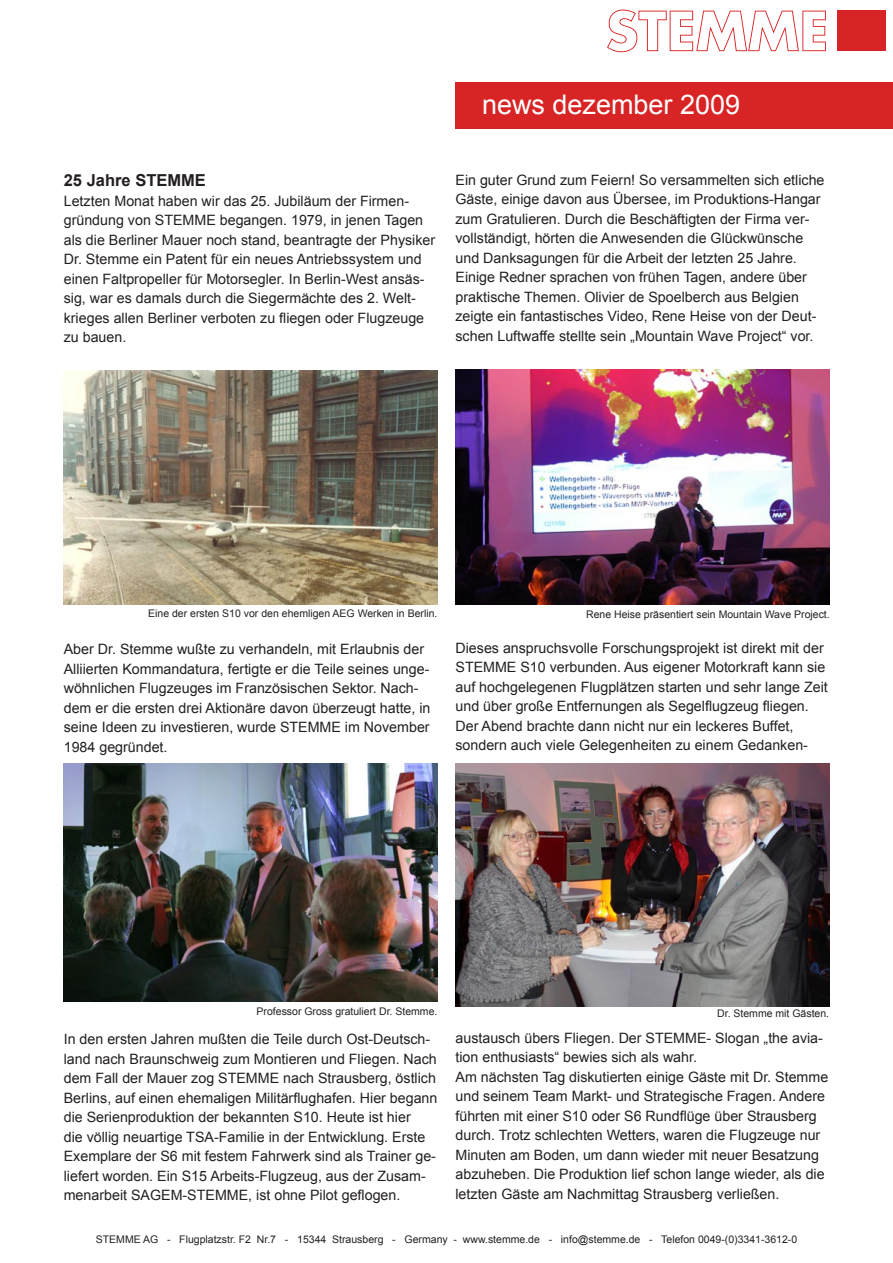
<style>
.page{position:relative;width:893px;height:1263px;background:#fff}
.page>*{position:absolute;margin:0;border:0;box-sizing:border-box;transform-origin:0 0}
.t1{font:27px "Arial";color:#fff}
.t2{font:700 16.5px "Arial";color:#231f20}
.t3{font:14.25px/19.5px "Arial";color:#231f20}
.t4{font:10.5px "Arial";color:#231f20}
</style>
<div class="page">
<img style="left:64px;top:763px;width:373px;height:238px">
<img style="left:455px;top:370px;width:374px;height:234px">
<img style="left:455px;top:763px;width:374px;height:243px">
<img style="left:64px;top:370px;width:373px;height:234px">
<svg style="left:607px;top:10px;width:219px;height:42px"></svg>
<div style="left:837px;top:11px;width:49px;height:40px;background:#d82425"></div>
<div style="left:455px;top:83px;width:438px;height:46px;background:#d82425"></div>
<h1 class="t1" style="left:482px;top:87px;width:260px">news dezember 2009</h1>
<p class="t2" style="left:64px;top:170px;width:144px">25 Jahre STEMME</p>
<p class="t3" style="left:64px;top:191px;width:373px">Letzten Monat haben wir das 25. Jubiläum der Firmen&shy;gründung von STEMME begangen. 1979, in jenen Tagen als die Berliner Mauer noch stand, beantragte der Physiker Dr. Stemme ein Patent für ein neues Antriebssystem und einen Faltpropeller für Motorsegler. In Berlin-West ansäs&shy;sig, war es damals durch die Siegermächte des 2. Welt&shy;krieges allen Berliner verboten zu fliegen oder Flugzeuge zu bauen.</p>
<p class="t3" style="left:455px;top:170px;width:371px">Ein guter Grund zum Feiern! So versammelten sich etliche Gäste, einige davon aus Übersee, im Produktions-Hangar zum Gratulieren. Durch die Beschäftigten der Firma ver&shy;vollständigt, hörten die Anwesenden die Glückwünsche und Danksagungen für die Arbeit der letzten 25 Jahre.<br>Einige Redner sprachen von frühen Tagen, andere über praktische Themen. Olivier de Spoelberch aus Belgien zeigte ein fantastisches Video, Rene Heise von der Deut&shy;schen Luftwaffe stellte sein „Mountain Wave Project“ vor.</p>
<p class="t4" style="left:148px;top:606px;width:291px">Eine der ersten S10 vor den ehemligen AEG Werken in Berlin.</p>
<p class="t3" style="left:64px;top:640px;width:368px">Aber Dr. Stemme wußte zu verhandeln, mit Erlaubnis der Alliierten Kommandatura, fertigte er die Teile seines unge&shy;wöhnlichen Flugzeuges im Französischen Sektor. Nach&shy;dem er die ersten drei Aktionäre davon überzeugt hatte, in seine Ideen zu investieren, wurde STEMME im November 1984 gegründet.</p>
<p class="t4" style="left:586px;top:607px;width:245px">Rene Heise präsentiert sein Mountain Wave Project.</p>
<p class="t3" style="left:455px;top:638px;width:374px">Dieses anspruchsvolle Forschungsprojekt ist direkt mit der STEMME S10 verbunden. Aus eigener Motorkraft kann sie auf hochgelegenen Flugplätzen starten und sehr lange Zeit und über große Entfernungen als Segelflugzeug fliegen.<br>Der Abend brachte dann nicht nur ein leckeres Buffet, sondern auch viele Gelegenheiten zu einem Gedanken-</p>
<p class="t4" style="left:257px;top:1005px;width:182px">Professor Gross gratuliert Dr. Stemme.</p>
<p class="t3" style="left:64px;top:1030px;width:375px">In den ersten Jahren mußten die Teile durch Ost-Deutsch&shy;land nach Braunschweig zum Montieren und Fliegen. Nach dem Fall der Mauer zog STEMME nach Strausberg, östlich Berlins, auf einen ehemaligen Militärflughafen. Hier begann die Serienproduktion der bekannten S10. Heute ist hier<br>die völlig neuartige TSA-Familie in der Entwicklung. Erste Exemplare der S6 mit festem Fahrwerk sind als Trainer ge&shy;liefert worden. Ein S15 Arbeits-Flugzeug, aus der Zusam&shy;menarbeit SAGEM-STEMME, ist ohne Pilot geflogen.</p>
<p class="t4" style="left:717px;top:1006px;width:114px">Dr. Stemme mit Gästen.</p>
<p class="t3" style="left:455px;top:1028px;width:374px">austausch übers Fliegen. Der STEMME- Slogan „the avia&shy;tion enthusiasts“ bewies sich als wahr.<br>Am nächsten Tag diskutierten einige Gäste mit Dr. Stemme und seinem Team Markt- und Strategische Fragen. Andere führten mit einer S10 oder S6 Rundflüge über Strausberg durch. Trotz schlechten Wetters, waren die Flugzeuge nur Minuten am Boden, um dann wieder mit neuer Besatzung abzuheben. Die Produktion lief schon lange wieder, als die letzten Gäste am Nachmittag Strausberg verließen.</p>
<p class="t4" style="left:96px;top:1232px;width:703px">STEMME AG - Flugplatzstr. F2 Nr.7 - 15344 Strausberg - Germany - www.stemme.de - info@stemme.de - Telefon 0049-(0)3341-3612-0</p>
</div>
